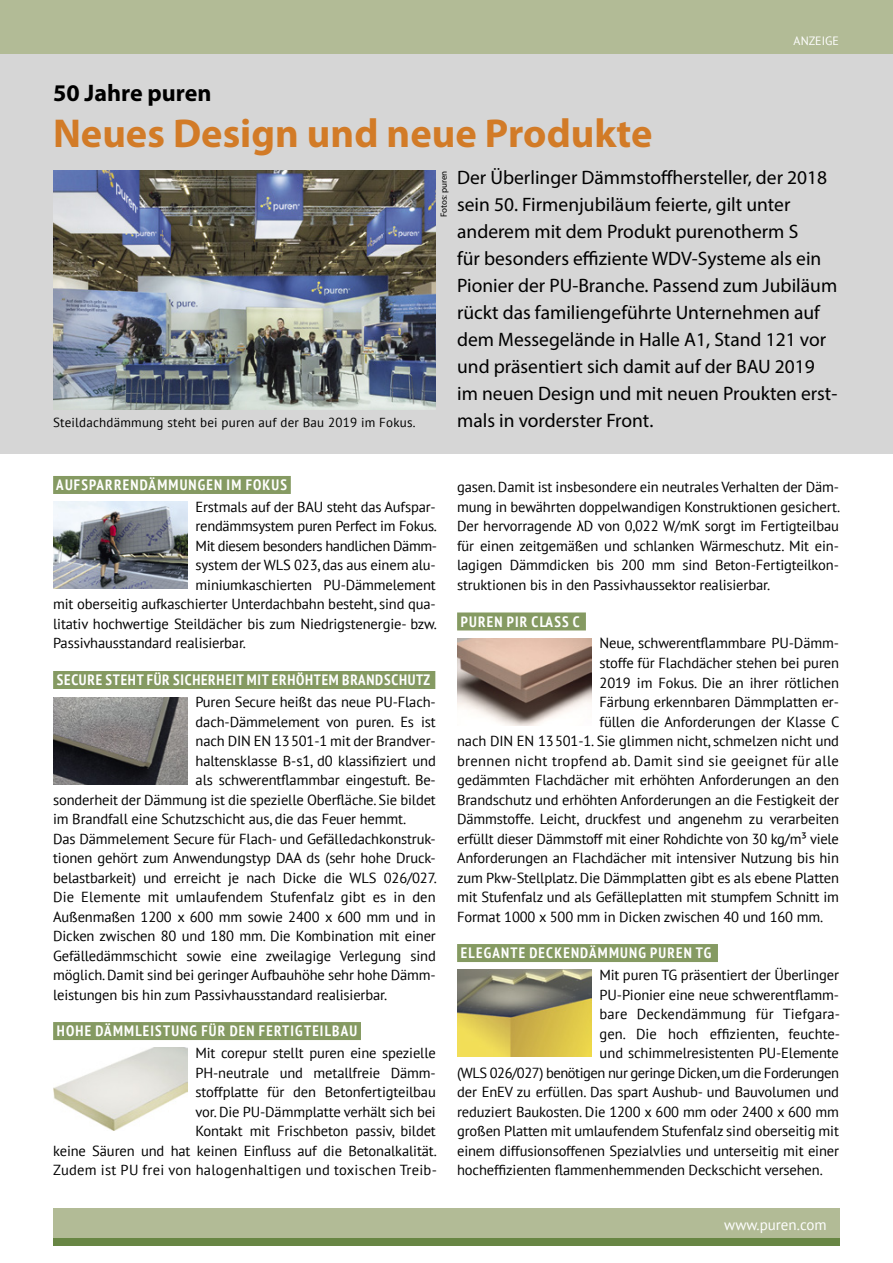
<style>
.page{position:relative;width:893px;height:1263px;background:#fff}
.page>*{position:absolute;margin:0;border:0;box-sizing:border-box;transform-origin:0 0}
.t1{font:700 40.5px "Myriad Pro";color:#d27b27}
.t2{font:700 24px "Myriad Pro";color:#000}
.t3{font:19.5px/27px "Myriad Pro";color:#000}
.t4{font:700 condensed 15px "PT Sans";letter-spacing:.08em;color:#fff}
.t5{font:700 condensed 15px "PT Sans";letter-spacing:.05em;color:#fff}
.t6{font:15px "PT Sans";color:#fff}
.t7{font:14.55px/19.5px "PT Sans";letter-spacing:-.01em;color:#000;text-align:right}
.t8{font:14.55px "PT Sans";letter-spacing:-.03em;color:#000}
.t9{font:14.55px "PT Sans";letter-spacing:.01em;color:#000}
.t10{font:14.55px "PT Sans";letter-spacing:.02em;color:#000}
.t11{font:13.05px "PT Sans";letter-spacing:.015em;color:#000}
.t12{font:12px "PT Sans";color:#fff}
.t13{font:9px "Myriad Pro";color:#000}
.s1{font-family:"Arial"}
</style>
<div class="page">
<div style="left:0;top:0;width:893px;height:54px;background:#b2bb96"></div>
<svg style="left:53px;top:1208px;width:787px;height:38px"></svg>
<div style="left:0;top:54px;width:893px;height:399px;background:#d6d6d6"></div>
<div style="left:53px;top:476px;width:238px;height:18px;background:#859a62"></div>
<div style="left:53px;top:671px;width:382px;height:18px;background:#859a62"></div>
<div style="left:53px;top:1022px;width:308px;height:18px;background:#859a62"></div>
<img style="left:53px;top:502px;width:134px;height:87px">
<img style="left:53px;top:698px;width:134px;height:87px">
<img style="left:53px;top:1048px;width:134px;height:83px">
<div style="left:457px;top:612px;width:129px;height:18px;background:#859a62"></div>
<div style="left:457px;top:944px;width:261px;height:18px;background:#859a62"></div>
<img style="left:457px;top:638px;width:134px;height:87px">
<img style="left:457px;top:970px;width:134px;height:87px">
<img style="left:53px;top:171px;width:383px;height:238px">
<p class="t12" style="left:794px;top:33px;width:47px">ANZEIGE</p>
<h2 class="t2" style="left:53px;top:77px;width:160px">50 Jahre puren</h2>
<h1 class="t1" style="left:53px;top:107px;width:601px">Neues Design und neue Produkte</h1>
<p class="t3" style="left:457px;top:164px;width:382px">Der Überlinger Dämmstoffhersteller, der 2018 sein 50. Firmenjubiläum feierte, gilt unter anderem mit dem Produkt purenotherm S<br>für besonders effiziente WDV-Systeme als ein Pionier der PU-Branche. Passend zum Jubiläum rückt das familiengeführte Unternehmen auf dem Messegelände in Halle A1, Stand 121 vor und präsentiert sich damit auf der BAU 2019 im neuen Design und mit neuen Proukten erst&shy;mals in vorderster Front.</p>
<p class="t13" style="left:438px;top:217px;width:48px;rotate:-90deg">Fotos: puren</p>
<p class="t11" style="left:53px;top:414px;width:364px">Steildachdämmung steht bei puren auf der Bau 2019 im Fokus.</p>
<p class="t4" style="left:56px;top:475px;width:232px">AUFSPARRENDÄMMUNGEN IM FOKUS</p>
<p class="t7" style="left:195px;top:497px;width:242px">Erstmals auf der BAU steht das Aufspar-</p>
<p class="t7" style="left:196px;top:516px;width:243px">rendämmsystem puren Perfect im Fokus.</p>
<p class="t8" style="left:196px;top:536px;width:243px">Mit diesem besonders handlichen Dämm-</p>
<p class="t7" style="left:196px;top:555px;width:242px">system der WLS 023, das aus einem alu-</p>
<p class="t7" style="left:196px;top:575px;width:242px">miniumkaschierten PU-Dämmelement</p>
<p class="t7" style="left:53px;top:594px;width:384px">mit oberseitig aufkaschierter Unterdachbahn besteht, sind qua-</p>
<p class="t7" style="left:53px;top:614px;width:385px">litativ hochwertige Steildächer bis zum Niedrigstenergie- bzw.</p>
<p class="t7" style="left:53px;top:633px;width:194px">Passivhausstandard realisierbar.</p>
<p class="t5" style="left:57px;top:670px;width:375px">SECURE STEHT FÜR SICHERHEIT MIT ERHÖHTEM BRANDSCHUTZ</p>
<p class="t7" style="left:195px;top:692px;width:242px">Puren Secure heißt das neue PU-Flach-</p>
<p class="t7" style="left:196px;top:711px;width:242px">dach-Dämmelement von puren. Es ist</p>
<p class="t7" style="left:196px;top:731px;width:242px">nach DIN EN 13501-1 mit der Brandver-</p>
<p class="t7" style="left:196px;top:750px;width:242px">haltensklasse B-s1, d0 klassifiziert und</p>
<p class="t7" style="left:196px;top:770px;width:242px">als schwerentflammbar eingestuft. Be-</p>
<p class="t7" style="left:53px;top:789px;width:384px">sonderheit der Dämmung ist die spezielle Oberfläche. Sie bildet</p>
<p class="t7" style="left:53px;top:809px;width:355px">im Brandfall eine Schutzschicht aus, die das Feuer hemmt.</p>
<p class="t7" style="left:53px;top:828px;width:384px">Das Dämmelement Secure für Flach- und Gefälledachkonstruk-</p>
<p class="t7" style="left:53px;top:848px;width:384px">tionen gehört zum Anwendungstyp DAA ds (sehr hohe Druck-</p>
<p class="t7" style="left:53px;top:867px;width:385px">belastbarkeit) und erreicht je nach Dicke die WLS 026/027.</p>
<p class="t9" style="left:53px;top:887px;width:384px">Die Elemente mit umlaufendem Stufenfalz gibt es in den</p>
<p class="t7" style="left:53px;top:906px;width:384px">Außenmaßen 1200 x 600 mm sowie 2400 x 600 mm und in</p>
<p class="t7" style="left:53px;top:926px;width:384px">Dicken zwischen 80 und 180 mm. Die Kombination mit einer</p>
<p class="t7" style="left:53px;top:945px;width:384px">Gefälledämmschicht sowie eine zweilagige Verlegung sind</p>
<p class="t7" style="left:53px;top:965px;width:384px">möglich. Damit sind bei geringer Aufbauhöhe sehr hohe Dämm-</p>
<p class="t7" style="left:53px;top:984px;width:336px">leistungen bis hin zum Passivhausstandard realisierbar.</p>
<p class="t4" style="left:57px;top:1021px;width:302px">HOHE DÄMMLEISTUNG FÜR DEN FERTIGTEILBAU</p>
<p class="t7" style="left:53px;top:1043px;width:385px">Mit corepur stellt puren eine spezielle<br>PH-neutrale und metallfreie Dämm-<br>stoffplatte für den Betonfertigteilbau<br>vor. Die PU-Dämmplatte verhält sich bei<br>Kontakt mit Frischbeton passiv, bildet<br>keine Säuren und hat keinen Einfluss auf die Betonalkalität.<br>Zudem ist PU frei von halogenhaltigen und toxischen Treib-</p>
<p class="t7" style="left:457px;top:477px;width:384px;text-align:justify">gasen. Damit ist insbesondere ein neutrales Verhalten der Däm&shy;mung in bewährten doppelwandigen Konstruktionen gesichert.<br>Der hervorragende <span class="s1">λ</span>D von 0,022 W/mK sorgt im Fertigteilbau für einen zeitgemäßen und schlanken Wärmeschutz. Mit ein&shy;lagigen Dämmdicken bis 200 mm sind Beton-Fertigteilkon&shy;struktionen bis in den Passivhaussektor realisierbar.</p>
<p class="t4" style="left:461px;top:611px;width:120px">PUREN PIR CLASS C</p>
<p class="t7" style="left:599px;top:633px;width:241px">Neue, schwerentflammbare PU-Dämm-</p>
<p class="t7" style="left:600px;top:653px;width:241px">stoffe für Flachdächer stehen bei puren</p>
<p class="t7" style="left:600px;top:672px;width:241px">2019 im Fokus. Die an ihrer rötlichen</p>
<p class="t7" style="left:600px;top:692px;width:241px">Färbung erkennbaren Dämmplatten er-</p>
<p class="t7" style="left:600px;top:711px;width:241px">füllen die Anforderungen der Klasse C</p>
<p class="t7" style="left:457px;top:731px;width:383px">nach DIN EN 13501-1. Sie glimmen nicht, schmelzen nicht und</p>
<p class="t10" style="left:457px;top:751px;width:383px">brennen nicht tropfend ab. Damit sind sie geeignet für alle</p>
<p class="t7" style="left:457px;top:770px;width:383px">gedämmten Flachdächer mit erhöhten Anforderungen an den</p>
<p class="t7" style="left:457px;top:789px;width:383px">Brandschutz und erhöhten Anforderungen an die Festigkeit der</p>
<p class="t7" style="left:457px;top:809px;width:383px">Dämmstoffe. Leicht, druckfest und angenehm zu verarbeiten</p>
<p class="t7" style="left:457px;top:828px;width:383px">erfüllt dieser Dämmstoff mit einer Rohdichte von 30 kg/m³ viele</p>
<p class="t7" style="left:457px;top:848px;width:383px">Anforderungen an Flachdächer mit intensiver Nutzung bis hin</p>
<p class="t7" style="left:457px;top:867px;width:383px">zum Pkw-Stellplatz. Die Dämmplatten gibt es als ebene Platten</p>
<p class="t7" style="left:457px;top:887px;width:383px">mit Stufenfalz und als Gefälleplatten mit stumpfem Schnitt im</p>
<p class="t7" style="left:457px;top:906px;width:368px">Format 1000 x 500 mm in Dicken zwischen 40 und 160 mm.</p>
<p class="t4" style="left:461px;top:943px;width:252px">ELEGANTE DECKENDÄMMUNG PUREN TG</p>
<p class="t7" style="left:599px;top:965px;width:241px">Mit puren TG präsentiert der Überlinger</p>
<p class="t7" style="left:600px;top:984px;width:241px">PU-Pionier eine neue schwerentflamm-</p>
<p class="t9" style="left:600px;top:1004px;width:242px">bare Deckendämmung für Tiefgara-</p>
<p class="t7" style="left:600px;top:1023px;width:242px">gen. Die hoch effizienten, feuchte-</p>
<p class="t7" style="left:600px;top:1043px;width:241px">und schimmelresistenten PU-Elemente</p>
<p class="t8" style="left:457px;top:1063px;width:383px">(WLS 026/027) benötigen nur geringe Dicken, um die Forderungen</p>
<p class="t7" style="left:457px;top:1082px;width:383px">der EnEV zu erfüllen. Das spart Aushub- und Bauvolumen und</p>
<p class="t7" style="left:457px;top:1101px;width:383px">reduziert Baukosten. Die 1200 x 600 mm oder 2400 x 600 mm</p>
<p class="t7" style="left:457px;top:1121px;width:383px">großen Platten mit umlaufendem Stufenfalz sind oberseitig mit</p>
<p class="t7" style="left:457px;top:1140px;width:383px">einem diffusionsoffenen Spezialvlies und unterseitig mit einer</p>
<p class="t7" style="left:457px;top:1160px;width:367px">hocheffizienten flammenhemmenden Deckschicht versehen.</p>
<p class="t6" style="left:724px;top:1215px;width:104px">www.puren.com</p>
</div>
